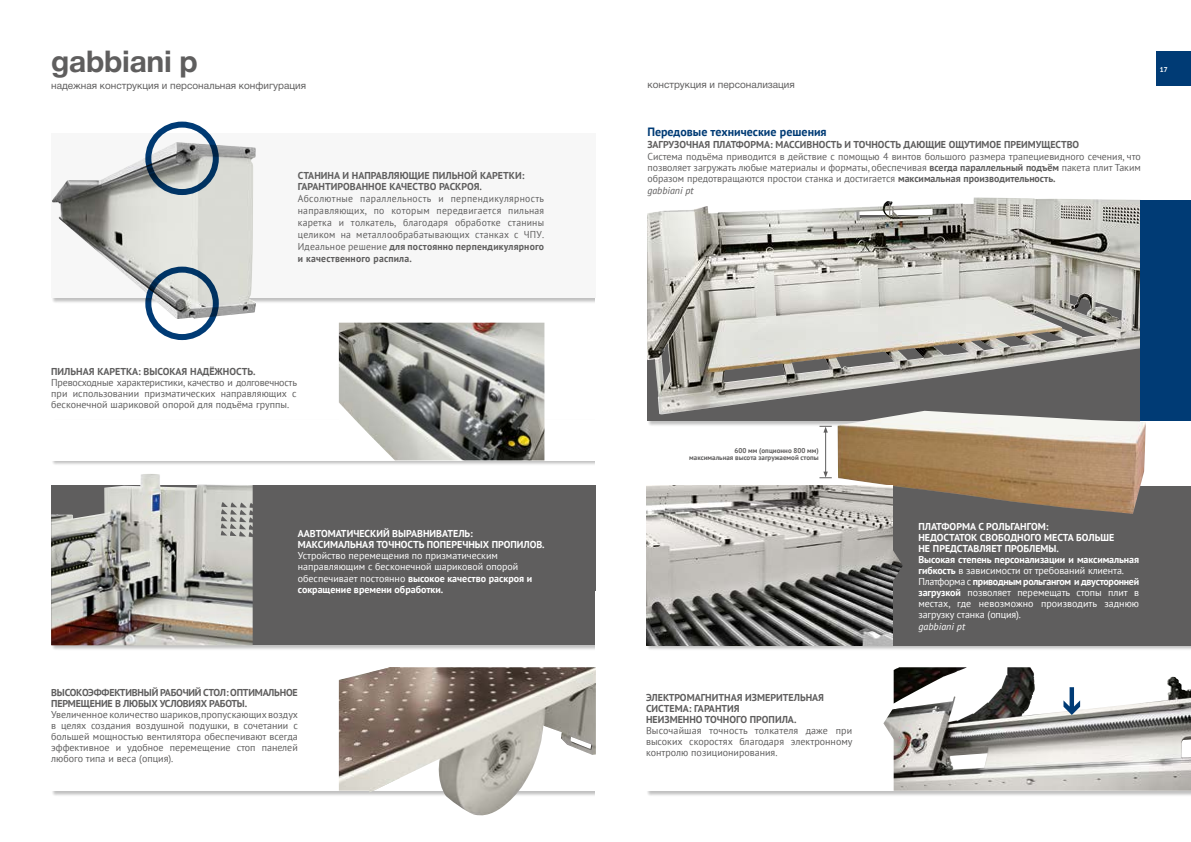
<style>
.page{position:relative;width:1191px;height:842px;background:#fff}
.page>*{position:absolute;margin:0;border:0;box-sizing:border-box;transform-origin:0 0}
.t1{font:700 30px "Helvetica Neue Cyr";letter-spacing:-.01em;color:#5f5e5e}
.t2{font:700 12px "PT Sans";color:#003b75}
.t3{font:10px/11px "PT Sans";color:#5f5e5e;text-align:justify}
.t4{font:700 10px/11px "PT Sans";letter-spacing:-.005em;color:#fff}
.t5{font:700 10px/11px "PT Sans";color:#5f5e5e}
.t6{font:10px/11px "PT Sans";color:#fff}
.t7{font:700 10px/11px "PT Sans";letter-spacing:-.02em;color:#5f5e5e}
.t8{font:10px "Helvetica Neue Cyr";color:#5f5e5e}
.t9{font:italic 10px "PT Sans";color:#5f5e5e}
.t10{font:italic 10px "PT Sans";color:#fff}
.t11{font:700 7px/7px "PT Sans";color:#5f5e5e;text-align:right}
.t12{font:700 7px "PT Sans";color:#fff}
.s1{font-weight:700}
.s2{font-weight:400}
</style>
<div class="page">
<div style="left:1157px;top:51px;width:34px;height:34px;background:#003b75"></div>
<div style="left:51px;top:257px;width:550px;height:46px;background:#000;opacity:.25"></div>
<div style="left:51px;top:750px;width:550px;height:46px;background:#000;opacity:.25"></div>
<div style="left:51px;top:750px;width:545px;height:41px;background:#fff"></div>
<div style="left:596px;top:253px;width:25px;height:54px;background:#fff"></div>
<div style="left:595px;top:743px;width:25px;height:62px;background:#fff"></div>
<div style="left:51px;top:133px;width:545px;height:165px;background:#f7f7f7"></div>
<img style="left:52px;top:142px;width:204px;height:177px">
<div style="left:145px;top:122px;width:74px;height:73px;border:6px solid #003b75;border-radius:50%"></div>
<div style="left:145px;top:267px;width:74px;height:73px;border:6px solid #003b75;border-radius:50%"></div>
<div style="left:646px;top:605px;width:545px;height:46px;background:#000;opacity:.25"></div>
<div style="left:892px;top:486px;width:299px;height:159px;background:#5f5e5e"></div>
<div style="left:646px;top:750px;width:545px;height:46px;background:#000;opacity:.25"></div>
<div style="left:646px;top:750px;width:545px;height:41px;background:#fff"></div>
<div style="left:647px;top:380px;width:498px;height:46px;background:#000;opacity:.25"></div>
<img style="left:647px;top:197px;width:493px;height:217px">
<div style="left:1140px;top:200px;width:51px;height:221px;background:#003b75"></div>
<img style="left:893px;top:667px;width:298px;height:124px">
<hr style="left:825px;top:431px;width:1px;height:42px;background:#5f5e5e">
<svg style="left:819px;top:426px;width:12px;height:7px"></svg>
<svg style="left:819px;top:472px;width:12px;height:7px"></svg>
<img style="left:837px;top:411px;width:308px;height:103px">
<img style="left:646px;top:486px;width:246px;height:159px">
<img style="left:861px;top:550px;width:42px;height:31px">
<img style="left:883px;top:707px;width:41px;height:32px">
<div style="left:51px;top:420px;width:550px;height:46px;background:#000;opacity:.25"></div>
<div style="left:51px;top:420px;width:545px;height:40px;background:#fff"></div>
<img style="left:339px;top:323px;width:205px;height:137px">
<div style="left:51px;top:605px;width:550px;height:46px;background:#000;opacity:.25"></div>
<div style="left:51px;top:485px;width:545px;height:160px;background:#5f5e5e"></div>
<img style="left:51px;top:474px;width:202px;height:171px">
<img style="left:369px;top:667px;width:227px;height:149px">
<img style="left:339px;top:667px;width:61px;height:124px">
<svg style="left:1063px;top:687px;width:17px;height:28px"></svg>
<div style="left:595px;top:409px;width:25px;height:62px;background:#fff"></div>
<div style="left:595px;top:591px;width:25px;height:62px;background:#fff"></div>
<h1 class="t1" style="left:51px;top:45px;width:148px">gabbiani p</h1>
<p class="t8" style="left:51px;top:80px;width:256px">надежная конструкция и персональная конфигурация</p>
<p class="t5" style="left:298px;top:170px;width:228px">СТАНИНА И НАПРАВЛЯЮЩИЕ ПИЛЬНОЙ КАРЕТКИ:<br>ГАРАНТИРОВАННОЕ КАЧЕСТВО РАСКРОЯ.</p>
<p class="t3" style="left:298px;top:192px;width:248px;line-height:12px">Абсолютные параллельность и перпендикулярность направляющих, по которым передвигается пильная каретка и толкатель, благодаря обработке станины целиком на металлообрабатывающих станках с ЧПУ.<br>Идеальное решение <span class="s1">для постоянно перпендикулярного и качественного распила.</span></p>
<p class="t5" style="left:51px;top:365px;width:206px">ПИЛЬНАЯ КАРЕТКА: ВЫСОКАЯ НАДЁЖНОСТЬ.</p>
<p class="t3" style="left:51px;top:376px;width:247px">Превосходные характеристики, качество и долговечность при использовании призматических направляющих с бесконечной шариковой опорой для подъёма группы.</p>
<p class="t4" style="left:298px;top:528px;width:248px">AАВТОМАТИЧЕСКИЙ ВЫРАВНИВАТЕЛЬ:<br>МАКСИМАЛЬНАЯ ТОЧНОСТЬ ПОПЕРЕЧНЫХ ПРОПИЛОВ.</p>
<p class="t6" style="left:298px;top:550px;width:236px">Устройство перемещения по призматическим направляющим с бесконечной шариковой опорой обеспечивает постоянно <span class="s1">высокое качество раскроя и сокращение времени обработки.</span></p>
<p class="t7" style="left:51px;top:686px;width:248px">ВЫСОКОЭФФЕКТИВНЫЙ РАБОЧИЙ СТОЛ: ОПТИМАЛЬНОЕ<br>ПЕРМЕЩЕНИЕ В ЛЮБЫХ УСЛОВИЯХ РАБОТЫ.</p>
<p class="t3" style="left:51px;top:708px;width:248px">Увеличенное количество шариков, пропускающих воздух в целях создания воздушной подушки, в сочетании с большей мощностью вентилятора обеспечивают всегда эффективное и удобное перемещение стоп панелей любого типа и веса (опция).</p>
<p class="t8" style="left:647px;top:79px;width:149px">конструкция и персонализация</p>
<p class="t2" style="left:647px;top:124px;width:181px">Передовые технические решения</p>
<p class="t5" style="left:647px;top:139px;width:433px">ЗАГРУЗОЧНАЯ ПЛАТФОРМА: МАССИВНОСТЬ И ТОЧНОСТЬ ДАЮЩИЕ ОЩУТИМОЕ ПРЕИМУЩЕСТВО</p>
<p class="t3" style="left:647px;top:151px;width:495px">Система подъёма приводится в действие с помощью 4 винтов большого размера трапециевидного сечения, что позволяет загружать любые материалы и форматы, обеспечивая <span class="s1">всегда параллельный подъём</span> пакета плит Таким образом предотвращаются простои станка и достигается <span class="s1">максимальная производительность.</span></p>
<p class="t9" style="left:647px;top:184px;width:48px">gabbiani pt</p>
<p class="t12" style="left:1159px;top:65px;width:9px">17</p>
<p class="t11" style="left:689px;top:447px;width:131px">600 мм (опционно 800 мм) максимальная высота загружаемой стопы</p>
<p class="t5" style="left:646px;top:692px;width:179px">ЭЛЕКТРОМАГНИТНАЯ ИЗМЕРИТЕЛЬНАЯ<br>СИСТЕМА: ГАРАНТИЯ<br>НЕИЗМЕННО ТОЧНОГО ПРОПИЛА.</p>
<p class="t3" style="left:646px;top:725px;width:208px">Высочайшая точность толкателя даже при высоких скоростях благодаря электронному контролю позиционирования.</p>
<p class="t4" style="left:918px;top:521px;width:222px">ПЛАТФОРМА С РОЛЬГАНГОМ:<br>НЕДОСТАТОК СВОБОДНОГО МЕСТА БОЛЬШЕ<br>НЕ ПРЕДСТАВЛЯЕТ ПРОБЛЕМЫ.<br>Высокая степень персонализации и максимальная гибкость <span class="s2">в зависимости от требований клиента.<br>Платформа с</span> приводным рольгангом и двусторонней загрузкой <span class="s2">позволяет перемещать стопы плит в местах, где невозможно производить заднюю загрузку станка (опция).</span></p>
<p class="t10" style="left:918px;top:620px;width:48px">gabbiani pt</p>
</div>
